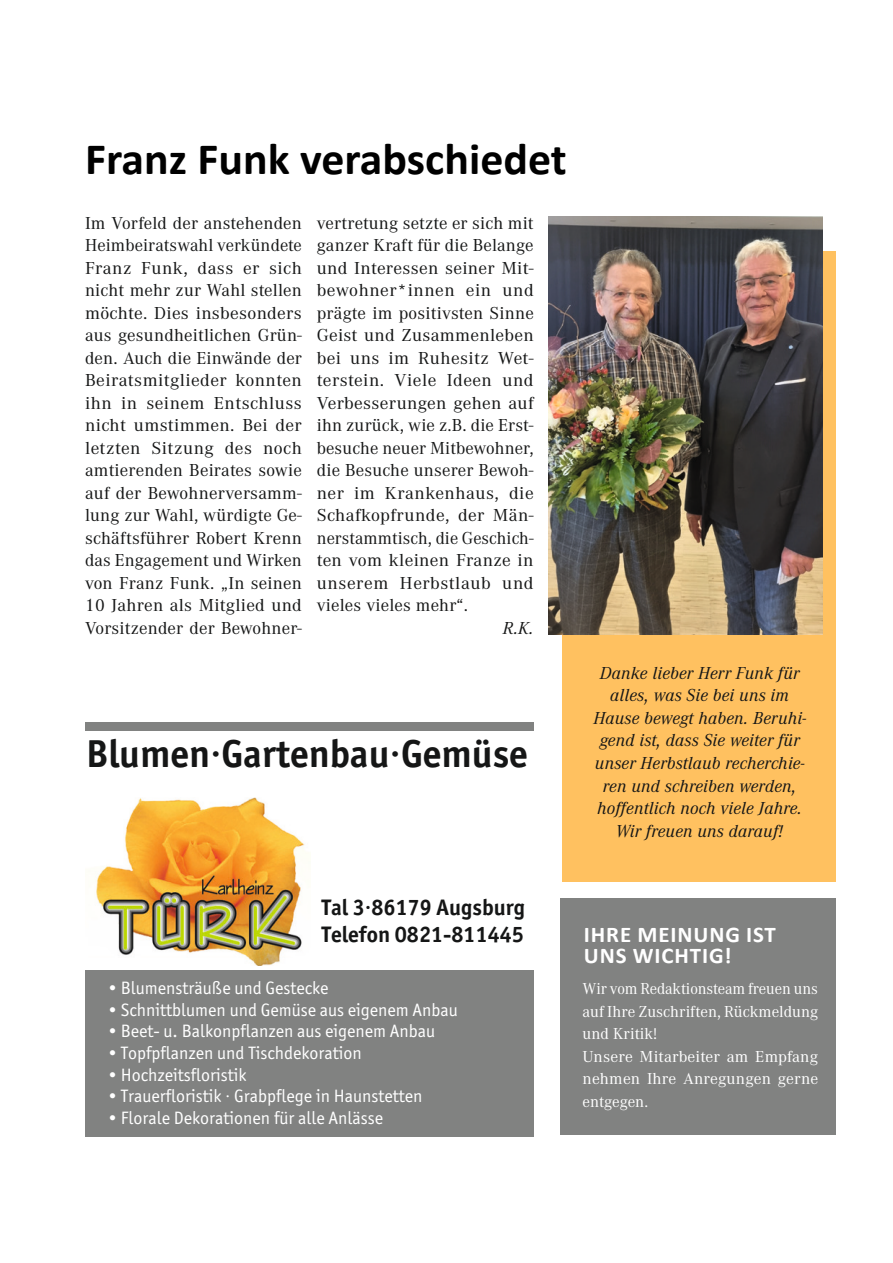
<style>
.page{position:relative;width:893px;height:1263px;background:#fff}
.page>*{position:absolute;margin:0;border:0;box-sizing:border-box;transform-origin:0 0}
.t1{font:700 45px "Calibri";color:#000}
.t2{font:700 39px "Officina Sans ITC Pro";color:#151616}
.t3{font:700 22.5px/27px "Officina Sans ITC Pro";color:#151616}
.t4{font:700 22.5px/21px "Calibri";letter-spacing:.04em;color:#fff}
.t5{font:18px/22.5px "Corporate A";letter-spacing:.015em;color:#151616;text-align:justify}
.t6{font:18px "Officina Sans ITC Pro";color:#fff}
.t7{font:italic 18px/22.5px "Corporate A";letter-spacing:.01em;color:#151616;text-align:center}
.t8{font:16.5px/22.5px "Corporate A";color:#fff}
</style>
<div class="page">
<div style="left:562px;top:251px;width:274px;height:630px;background:#ffc160"></div>
<div style="left:85px;top:970px;width:449px;height:166px;background:#818281"></div>
<img style="left:95px;top:798px;width:213px;height:168px">
<div style="left:85px;top:723px;width:449px;height:8px;background:#818281"></div>
<img style="left:549px;top:217px;width:274px;height:418px">
<div style="left:560px;top:898px;width:276px;height:237px;background:#818281"></div>
<h1 class="t1" style="left:85px;top:127px;width:483px">Franz Funk verabschiedet</h1>
<p class="t5" style="left:85px;top:211px;width:218px">Im Vorfeld der anstehenden Heimbeiratswahl verkündete Franz Funk, dass er sich nicht mehr zur Wahl stellen möchte. Dies insbesonders aus gesundheitlichen Grün&shy;den. Auch die Einwände der Beiratsmitglieder konnten ihn in seinem Entschluss nicht umstimmen. Bei der letzten Sitzung des noch amtierenden Beirates sowie auf der Bewohnerversamm&shy;lung zur Wahl, würdigte Ge&shy;schäftsführer Robert Krenn das Engagement und Wirken von Franz Funk. „In seinen 10 Jahren als Mitglied und Vorsitzender der Bewohner-</p>
<p class="t5" style="left:317px;top:211px;width:218px">vertretung setzte er sich mit ganzer Kraft für die Belange und Interessen seiner Mit&shy;bewohner*innen ein und prägte im positivsten Sinne Geist und Zusammenleben bei uns im Ruhesitz Wet&shy;terstein. Viele Ideen und Verbesserungen gehen auf ihn zurück, wie z.B. die Erst&shy;besuche neuer Mitbewohner, die Besuche unserer Bewoh&shy;ner im Krankenhaus, die Schafkopfrunde, der Män&shy;nerstammtisch, die Geschich&shy;ten vom kleinen Franze in unserem Herbstlaub und vieles vieles mehr“.</p>
<p class="t7" style="left:503px;top:616px;width:32px">R.K.</p>
<h2 class="t2" style="left:86px;top:729px;width:443px">Blumen·Gartenbau·Gemüse</h2>
<p class="t7" style="left:593px;top:661px;width:214px">Danke lieber Herr Funk für alles, was Sie bei uns im<br>Hause bewegt haben. Beruhi&shy;gend ist, dass Sie weiter für unser Herbstlaub recherchie&shy;ren und schreiben werden, hoffentlich noch viele Jahre.<br>Wir freuen uns darauf!</p>
<p class="t3" style="left:322px;top:894px;width:205px">Tal 3·86179 Augsburg<br>Telefon 0821-811445</p>
<p class="t6" style="left:108px;top:977px;width:222px">• Blumensträuße und Gestecke</p>
<p class="t6" style="left:108px;top:999px;width:351px">• Schnittblumen und Gemüse aus eigenem Anbau</p>
<p class="t6" style="left:108px;top:1021px;width:328px">• Beet- u. Balkonpflanzen aus eigenem Anbau</p>
<p class="t6" style="left:108px;top:1042px;width:255px">• Topfpflanzen und Tischdekoration</p>
<p class="t6" style="left:108px;top:1064px;width:140px">• Hochzeitsfloristik</p>
<p class="t6" style="left:108px;top:1085px;width:316px">• Trauerfloristik · Grabpflege in Haunstetten</p>
<p class="t6" style="left:108px;top:1107px;width:276px">• Florale Dekorationen für alle Anlässe</p>
<p class="t4" style="left:584px;top:923px;width:194px">IHRE MEINUNG IST<br>UNS WICHTIG!</p>
<p class="t8" style="left:583px;top:977px;width:237px">Wir vom Redaktionsteam freuen uns auf Ihre Zuschriften, Rückmeldung und Kritik!<br>Unsere Mitarbeiter am Empfang nehmen Ihre Anregungen gerne entgegen.</p>
</div>
